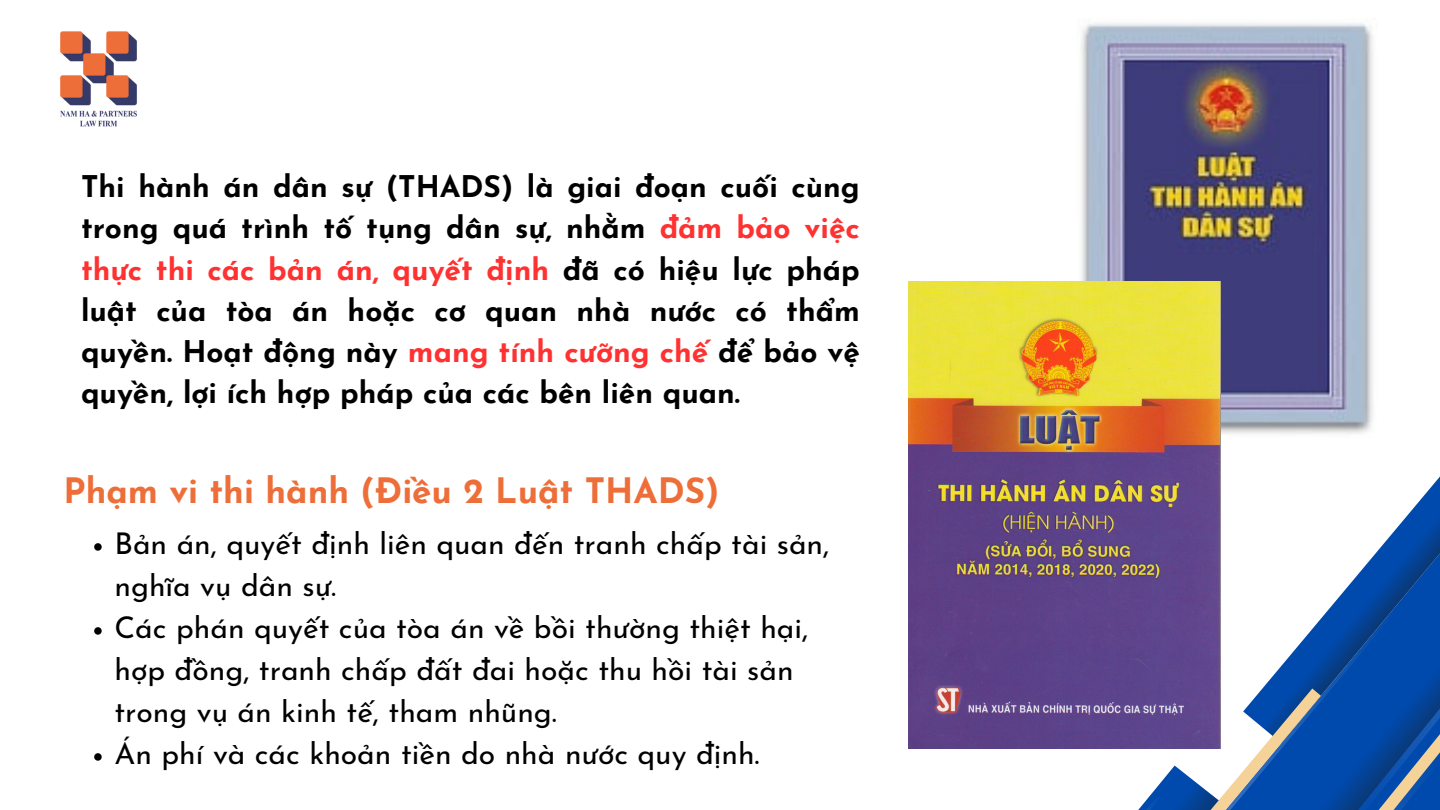
<style>
.page{position:relative;width:1440px;height:810px;background:#fff}
.page>*{position:absolute;margin:0;border:0;box-sizing:border-box;transform-origin:0 0}
.t1{font:700 35px "Josefin Sans";color:#ed6e38}
.t2{font:30px/42px "Josefin Sans";color:#000}
.t3{font:700 29.9px/41.2px "Josefin Sans";color:#000;text-align:justify}
.s1{color:#ff3131}
</style>
<div class="page">
<svg style="left:1388px;top:476px;width:52px;height:62px"></svg>
<svg style="left:1326px;top:538px;width:114px;height:74px;fill:#024aad"></svg>
<svg style="left:1138px;top:612px;width:302px;height:198px"></svg>
<img style="left:1081px;top:23px;width:292px;height:411px">
<img style="left:909px;top:281px;width:312px;height:468px">
<img style="left:60px;top:31px;width:77px;height:96px">
<svg style="left:94px;top:543px;width:8px;height:8px"></svg>
<svg style="left:94px;top:627px;width:8px;height:8px"></svg>
<svg style="left:94px;top:753px;width:8px;height:8px"></svg>
<p class="t3" style="left:81px;top:169px;width:780px">Thi hành án dân sự (THADS) là giai đoạn cuối cùng trong quá trình tố tụng dân sự, nhằm <span class="s1">đảm bảo việc thực thi các bản án, quyết định</span> đã có hiệu lực pháp luật của tòa án hoặc cơ quan nhà nước có thẩm quyền. Hoạt động này <span class="s1">mang tính cưỡng chế</span> để bảo vệ quyền, lợi ích hợp pháp của các bên liên quan.</p>
<h2 class="t1" style="left:63px;top:477px;width:658px">Phạm vi thi hành (Điều 2 Luật THADS)</h2>
<h1 class="t2" style="left:114px;top:526px;width:716px">Bản án, quyết định liên quan đến tranh chấp tài sản, nghĩa vụ dân sự.</h1>
<p class="t2" style="left:114px;top:610px;width:695px">Các phán quyết của tòa án về bồi thường thiệt hại, hợp đồng, tranh chấp đất đai hoặc thu hồi tài sản trong vụ án kinh tế, tham nhũng.</p>
<p class="t2" style="left:114px;top:736px;width:647px">Án phí và các khoản tiền do nhà nước quy định.</p>
</div>
